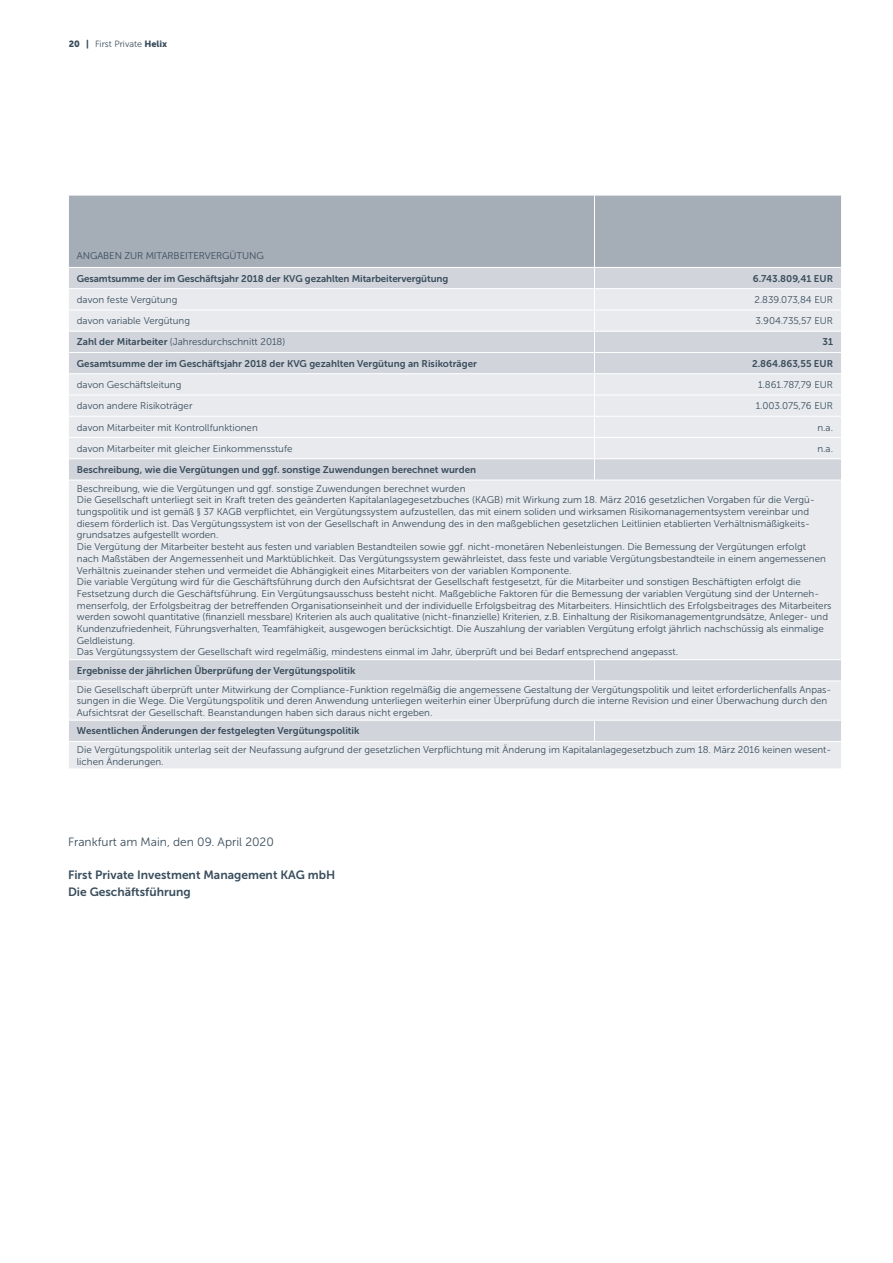
<style>
.page{position:relative;width:893px;height:1263px;background:#fff}
.page>*{position:absolute;margin:0;border:0;box-sizing:border-box;transform-origin:0 0}
.t1{font:12px/16.5px "Museo Sans 700";color:#394d5c}
.t2{font:12px "Museo Sans 300";color:#394d5c}
.t3{font:9.75px/11.7px "Museo Sans 300";color:#394d5c}
.t4{font:9.75px "Museo Sans 700";color:#394d5c}
.t5{font:9px "Museo Sans 300";color:#394d5c}
.s1{font-family:"Museo Sans 900"}
.s2{font-family:"Museo Sans 700"}
</style>
<div class="page">
<div style="left:69px;top:196px;width:772px;height:71px;background:#a5adb7"></div>
<div style="left:69px;top:268px;width:772px;height:20px;background:#d1d4db"></div>
<svg style="left:69px;top:289px;width:772px;height:479px;background:#e3e5ea"></svg>
<hr style="left:69px;top:310px;width:525px;height:1px;background:#fff">
<hr style="left:69px;top:331px;width:525px;height:1px;background:#fff">
<hr style="left:69px;top:352px;width:525px;height:1px;background:#fff">
<hr style="left:69px;top:373px;width:525px;height:1px;background:#fff">
<hr style="left:69px;top:395px;width:525px;height:1px;background:#fff">
<hr style="left:69px;top:416px;width:525px;height:1px;background:#fff">
<hr style="left:69px;top:437px;width:525px;height:1px;background:#fff">
<hr style="left:69px;top:458px;width:525px;height:1px;background:#fff">
<hr style="left:69px;top:480px;width:525px;height:1px;background:#fff">
<hr style="left:69px;top:659px;width:525px;height:1px;background:#fff">
<hr style="left:69px;top:680px;width:525px;height:1px;background:#fff">
<hr style="left:69px;top:720px;width:525px;height:1px;background:#fff">
<hr style="left:69px;top:741px;width:525px;height:1px;background:#fff">
<svg style="left:594px;top:660px;width:1px;height:20px"></svg>
<svg style="left:594px;top:721px;width:1px;height:20px"></svg>
<hr style="left:594px;top:310px;width:247px;height:1px;background:#fff">
<hr style="left:594px;top:331px;width:247px;height:1px;background:#fff">
<hr style="left:594px;top:352px;width:247px;height:1px;background:#fff">
<hr style="left:594px;top:373px;width:247px;height:1px;background:#fff">
<hr style="left:594px;top:395px;width:247px;height:1px;background:#fff">
<hr style="left:594px;top:416px;width:247px;height:1px;background:#fff">
<hr style="left:594px;top:437px;width:247px;height:1px;background:#fff">
<hr style="left:594px;top:458px;width:247px;height:1px;background:#fff">
<hr style="left:594px;top:480px;width:247px;height:1px;background:#fff">
<hr style="left:594px;top:659px;width:247px;height:1px;background:#fff">
<hr style="left:594px;top:680px;width:247px;height:1px;background:#fff">
<hr style="left:594px;top:720px;width:247px;height:1px;background:#fff">
<hr style="left:594px;top:741px;width:247px;height:1px;background:#fff">
<hr style="left:594px;top:196px;width:1px;height:71px;background:#fff">
<svg style="left:594px;top:268px;width:1px;height:212px"></svg>
<p class="t5" style="left:69px;top:39px;width:100px"><span class="s1">20 |</span> First Private <span class="s1">Helix</span></p>
<p class="t3" style="left:77px;top:250px;width:188px">ANGABEN ZUR MITARBEITERVERGÜTUNG</p>
<p class="t4" style="left:77px;top:273px;width:373px">Gesamtsumme der im Geschäftsjahr 2018 der KVG gezahlten Mitarbeitervergütung</p>
<p class="t4" style="left:753px;top:273px;width:82px">6.743.809,41 EUR</p>
<p class="t3" style="left:77px;top:294px;width:102px">davon feste Vergütung</p>
<p class="t3" style="left:754px;top:294px;width:80px">2.839.073,84 EUR</p>
<p class="t3" style="left:77px;top:315px;width:115px">davon variable Vergütung</p>
<p class="t3" style="left:756px;top:315px;width:79px">3.904.735,57 EUR</p>
<p class="t3" style="left:77px;top:336px;width:210px"><span class="s2">Zahl der Mitarbeiter</span> (Jahresdurchschnitt 2018)</p>
<p class="t4" style="left:822px;top:337px;width:12px">31</p>
<p class="t4" style="left:77px;top:358px;width:401px">Gesamtsumme der im Geschäftsjahr 2018 der KVG gezahlten Vergütung an Risikoträger</p>
<p class="t4" style="left:752px;top:358px;width:82px">2.864.863,55 EUR</p>
<p class="t3" style="left:77px;top:379px;width:106px">davon Geschäftsleitung</p>
<p class="t3" style="left:758px;top:379px;width:77px">1.861.787,79 EUR</p>
<p class="t3" style="left:77px;top:400px;width:117px">davon andere Risikoträger</p>
<p class="t3" style="left:756px;top:400px;width:79px">1.003.075,76 EUR</p>
<p class="t3" style="left:77px;top:421px;width:182px">davon Mitarbeiter mit Kontrollfunktionen</p>
<p class="t3" style="left:817px;top:421px;width:17px">n.a.</p>
<p class="t3" style="left:77px;top:443px;width:217px">davon Mitarbeiter mit gleicher Einkommensstufe</p>
<p class="t3" style="left:817px;top:443px;width:17px">n.a.</p>
<p class="t4" style="left:77px;top:464px;width:401px">Beschreibung, wie die Vergütungen und ggf. sonstige Zuwendungen berechnet wurden</p>
<p class="t3" style="left:77px;top:482px;width:756px">Beschreibung, wie die Vergütungen und ggf. sonstige Zuwendungen berechnet wurden<br>Die Gesellschaft unterliegt seit in Kraft treten des geänderten Kapitalanlagegesetzbuches (KAGB) mit Wirkung zum 18. März 2016 gesetzlichen Vorgaben für die Vergü&shy;tungspolitik und ist gemäß § 37 KAGB verpflichtet, ein Vergütungssystem aufzustellen, das mit einem soliden und wirksamen Risikomanagementsystem vereinbar und diesem förderlich ist. Das Vergütungssystem ist von der Gesellschaft in Anwendung des in den maßgeblichen gesetzlichen Leitlinien etablierten Verhältnismäßigkeits&shy;grundsatzes aufgestellt worden.<br>Die Vergütung der Mitarbeiter besteht aus festen und variablen Bestandteilen sowie ggf. nicht-monetären Nebenleistungen. Die Bemessung der Vergütungen erfolgt<br>nach Maßstäben der Angemessenheit und Marktüblichkeit. Das Vergütungssystem gewährleistet, dass feste und variable Vergütungsbestandteile in einem angemessenen Verhältnis zueinander stehen und vermeidet die Abhängigkeit eines Mitarbeiters von der variablen Komponente.<br>Die variable Vergütung wird für die Geschäftsführung durch den Aufsichtsrat der Gesellschaft festgesetzt, für die Mitarbeiter und sonstigen Beschäftigten erfolgt die Festsetzung durch die Geschäftsführung. Ein Vergütungsausschuss besteht nicht. Maßgebliche Faktoren für die Bemessung der variablen Vergütung sind der Unterneh&shy;menserfolg, der Erfolgsbeitrag der betreffenden Organisationseinheit und der individuelle Erfolgsbeitrag des Mitarbeiters. Hinsichtlich des Erfolgsbeitrages des Mitarbeiters werden sowohl quantitative (finanziell messbare) Kriterien als auch qualitative (nicht-finanzielle) Kriterien, z.B. Einhaltung der Risikomanagementgrundsätze, Anleger- und Kundenzufriedenheit, Führungsverhalten, Teamfähigkeit, ausgewogen berücksichtigt. Die Auszahlung der variablen Vergütung erfolgt jährlich nachschüssig als einmalige Geldleistung.<br>Das Vergütungssystem der Gesellschaft wird regelmäßig, mindestens einmal im Jahr, überprüft und bei Bedarf entsprechend angepasst.</p>
<p class="t4" style="left:77px;top:665px;width:280px">Ergebnisse der jährlichen Überprüfung der Vergütungspolitik</p>
<p class="t3" style="left:77px;top:683px;width:756px">Die Gesellschaft überprüft unter Mitwirkung der Compliance-Funktion regelmäßig die angemessene Gestaltung der Vergütungspolitik und leitet erforderlichenfalls Anpas&shy;sungen in die Wege. Die Vergütungspolitik und deren Anwendung unterliegen weiterhin einer Überprüfung durch die interne Revision und einer Überwachung durch den<br>Aufsichtsrat der Gesellschaft. Beanstandungen haben sich daraus nicht ergeben.</p>
<p class="t4" style="left:77px;top:726px;width:284px">Wesentlichen Änderungen der festgelegten Vergütungspolitik</p>
<p class="t3" style="left:77px;top:744px;width:756px">Die Vergütungspolitik unterlag seit der Neufassung aufgrund der gesetzlichen Verpflichtung mit Änderung im Kapitalanlagegesetzbuch zum 18. März 2016 keinen wesent&shy;lichen Änderungen.</p>
<p class="t2" style="left:68px;top:835px;width:207px">Frankfurt am Main, den 09. April 2020</p>
<p class="t1" style="left:68px;top:867px;width:269px">First Private Investment Management KAG mbH<br>Die Geschäftsführung</p>
</div>
